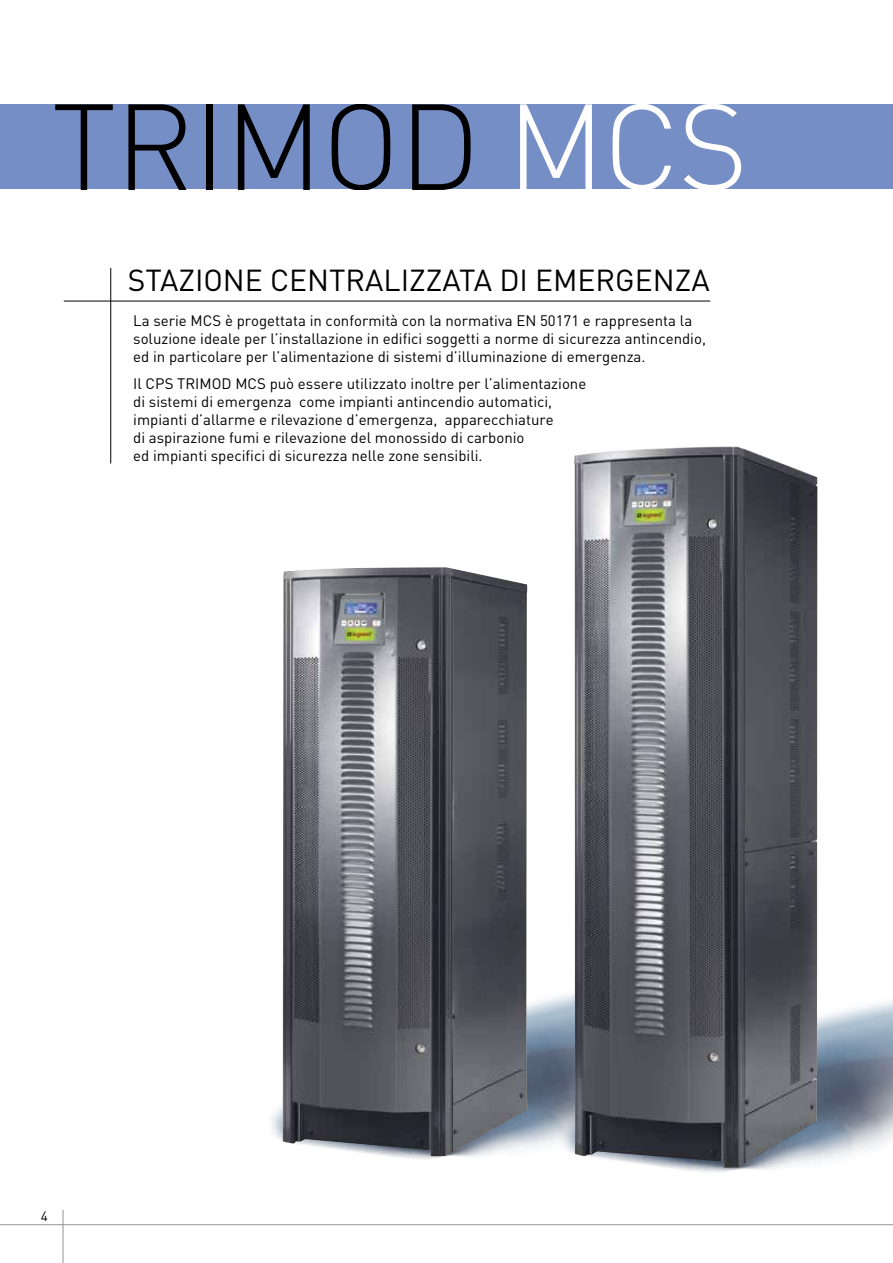
<style>
.page{position:relative;width:893px;height:1263px;background:#fff}
.page>*{position:absolute;margin:0;border:0;box-sizing:border-box;transform-origin:0 0}
.t1{font:300 120.15px "DIN Pro";letter-spacing:-.01em;color:#000}
.t2{font:30px "DIN Pro";color:#000}
.t3{font:15px/18px "DIN Pro";color:#000}
.t4{font:13.5px "DIN Pro";color:#000}
.s1{color:#fff}
</style>
<div class="page">
<div style="left:0;top:105px;width:893px;height:84px;background:#758ec5"></div>
<hr style="left:0;top:1224px;width:893px;height:1px;background:#939393">
<hr style="left:63px;top:1210px;width:1px;height:53px;background:#939393">
<hr style="left:64px;top:301px;width:646px;height:1px;background:#000">
<hr style="left:110px;top:268px;width:1px;height:195px;background:#000">
<img style="left:142px;top:774px;width:751px;height:452px">
<img style="left:283px;top:567px;width:244px;height:589px">
<img style="left:574px;top:446px;width:243px;height:721px">
<h1 class="t1" style="left:52px;top:65px;width:698px">TRIMOD <span class="s1">MCS</span></h1>
<h2 class="t2" style="left:128px;top:260px;width:584px">STAZIONE CENTRALIZZATA DI EMERGENZA</h2>
<p class="t3" style="left:133px;top:311px;width:574px">La serie MCS è progettata in conformità con la normativa EN 50171 e rappresenta la soluzione ideale per l’installazione in edifici soggetti a norme di sicurezza antincendio, ed in particolare per l’alimentazione di sistemi d’illuminazione di emergenza.</p>
<p class="t3" style="left:133px;top:374px;width:455px">Il CPS TRIMOD MCS può essere utilizzato inoltre per l’alimentazione di sistemi di emergenza come impianti antincendio automatici, impianti d’allarme e rilevazione d’emergenza, apparecchiature<br>di aspirazione fumi e rilevazione del monossido di carbonio<br>ed impianti specifici di sicurezza nelle zone sensibili.</p>
<p class="t4" style="left:41px;top:1206px;width:9px">4</p>
</div>
